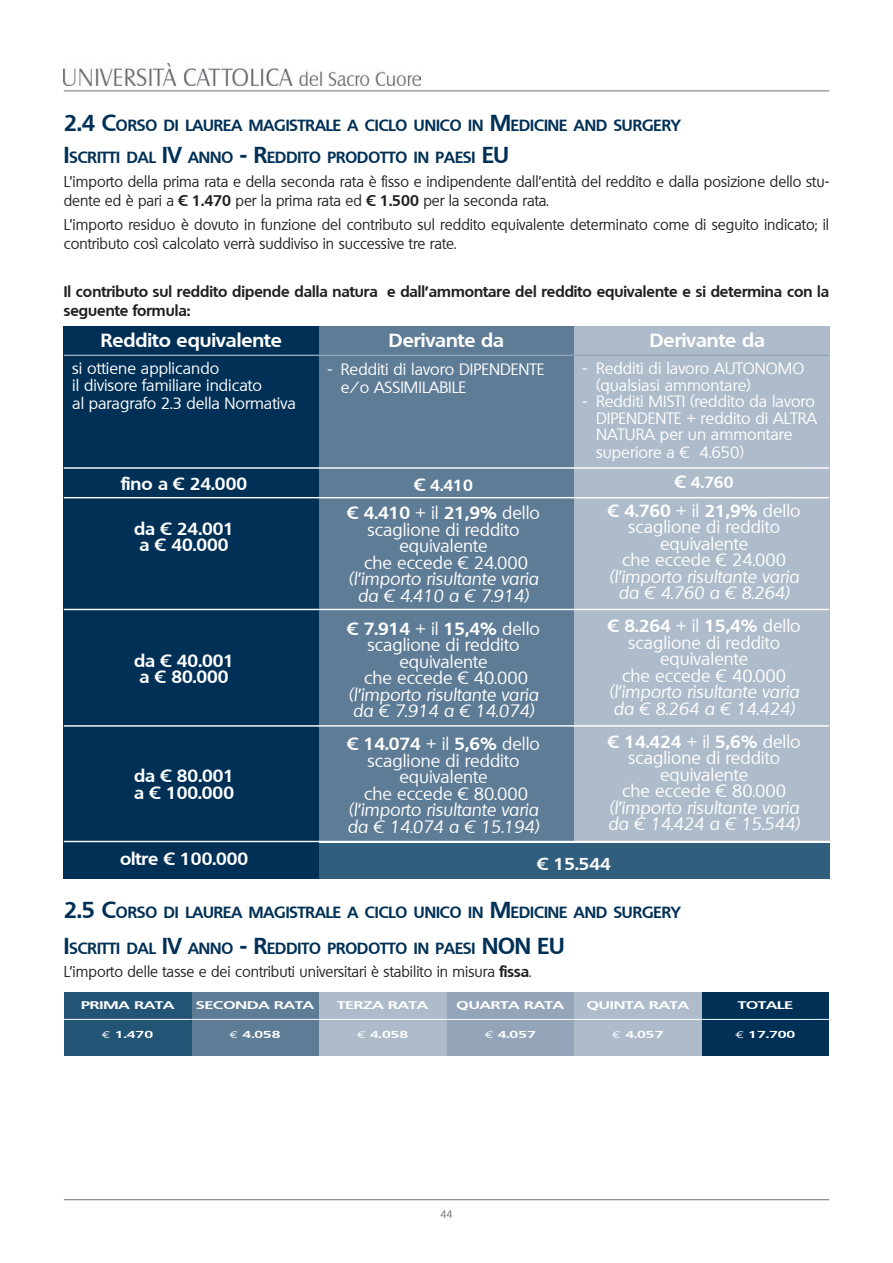
<style>
.page{position:relative;width:893px;height:1263px;background:#fff}
.page>*{position:absolute;margin:0;border:0;box-sizing:border-box;transform-origin:0 0}
.t1{font:700 22.5px "Quebec";color:#003056}
.t2{font:700 18.6px "Quebec";color:#fff;scale:1.05 1}
.t3{font:17.1px "Quebec";color:#fff;scale:1.05 1}
.t4{font:italic 17.1px "Quebec";color:#fff;scale:1.05 1}
.t5{font:700 17.1px "Quebec";color:#fff;scale:1.05 1}
.t6{font:700 16.8px "Quebec";color:#fff;scale:1.07 1}
.t7{font:15.75px/16.5px "Quebec";color:#fff;scale:1.05 1}
.t8{font:700 15.75px "Quebec";color:#003056}
.t9{font:700 15.75px "Quebec";color:#fff;scale:1.05 1}
.t10{font:15px/19.5px "Quebec";color:#231f20}
.t11{font:700 15px/19.5px "Quebec";color:#231f20}
.t12{font:700 10.8px "Quebec";color:#fff;scale:1.5 1}
.t13{font:10.5px "Quebec";color:#717074}
.t14{font:700 9.9px "Quebec";color:#fff;scale:1.5 1}
.s1{font-size:22.5px}
.s2{font-weight:700}
.s3{font-size:17.1px}
.s4{font-weight:400}
.s5{font-family:"Euro Mono";font-weight:400}
</style>
<div class="page">
<div style="left:319px;top:843px;width:510px;height:36px;background:#325e7e"></div>
<hr style="left:64px;top:91px;width:765px;height:1px;background:#717074">
<img style="left:64px;top:64px;width:357px;height:21px">
<hr style="left:64px;top:1199px;width:765px;height:1px;background:#717074">
<div style="left:319px;top:326px;width:255px;height:515px;background:#5e7c96"></div>
<div style="left:64px;top:326px;width:255px;height:553px;background:#003056"></div>
<div style="left:574px;top:326px;width:255px;height:515px;background:#aebbca"></div>
<hr style="left:64px;top:355px;width:765px;height:1px;background:#94a5b9">
<hr style="left:64px;top:467px;width:765px;height:2px;background:#fff">
<hr style="left:64px;top:497px;width:765px;height:1px;background:#fff">
<hr style="left:64px;top:609px;width:765px;height:1px;background:#fff">
<hr style="left:64px;top:725px;width:765px;height:2px;background:#fff">
<hr style="left:64px;top:841px;width:765px;height:1px;background:#fff">
<div style="left:702px;top:992px;width:127px;height:64px;background:#003056"></div>
<div style="left:574px;top:992px;width:128px;height:64px;background:#aebbca"></div>
<div style="left:446px;top:992px;width:128px;height:64px;background:#94a5b9"></div>
<div style="left:319px;top:992px;width:127px;height:64px;background:#aebbca"></div>
<div style="left:191px;top:992px;width:128px;height:64px;background:#5e7c96"></div>
<div style="left:64px;top:992px;width:127px;height:64px;background:#225476"></div>
<hr style="left:702px;top:1019px;width:127px;height:1px;background:#fff">
<hr style="left:574px;top:1019px;width:128px;height:1px;background:#fff">
<hr style="left:446px;top:1019px;width:128px;height:1px;background:#fff">
<hr style="left:319px;top:1019px;width:127px;height:1px;background:#fff">
<hr style="left:191px;top:1019px;width:128px;height:1px;background:#fff">
<hr style="left:64px;top:1019px;width:127px;height:1px;background:#fff">
<p class="t8" style="left:64px;top:115px;width:618px"><span class="s1">2.4 C</span>ORSO DI LAUREA MAGISTRALE A CICLO UNICO IN <span class="s1">M</span>EDICINE AND SURGERY</p>
<p class="t8" style="left:64px;top:147px;width:432px"><span class="s1">I</span>SCRITTI DAL <span class="s1">IV</span> ANNO <span class="s1">- R</span>EDDITO PRODOTTO IN PAESI <span class="s1">EU</span></p>
<p class="t10" style="left:64px;top:171px;width:767px">L’importo della prima rata e della seconda rata è fisso e indipendente dall’entità del reddito e dalla posizione dello stu&shy;dente ed è pari a <span class="s2">€ 1.470</span> per la prima rata ed <span class="s2">€ 1.500</span> per la seconda rata.</p>
<p class="t10" style="left:64px;top:215px;width:767px">L’importo residuo è dovuto in funzione del contributo sul reddito equivalente determinato come di seguito indicato; il contributo così calcolato verrà suddiviso in successive tre rate.</p>
<p class="t11" style="left:64px;top:281px;width:767px">Il contributo sul reddito dipende dalla natura e dall’ammontare del reddito equivalente e si determina con la seguente formula:</p>
<p class="t2" style="left:101px;top:328px;width:174px">Reddito equivalente</p>
<p class="t2" style="left:389px;top:328px;width:111px">Derivante da</p>
<p class="t2" style="left:650px;top:328px;width:111px">Derivante da</p>
<p class="t7" style="left:596px;top:360px;width:200px;text-indent:-13px">- Redditi di lavoro AUTONOMO (qualsiasi ammontare)</p>
<p class="t7" style="left:583px;top:393px;width:225px;text-align:right">- Redditi MISTI (reddito da lavoro<br>DIPENDENTE + reddito di ALTRA</p>
<p class="t7" style="left:596px;top:426px;width:189px">NATURA per un ammontare</p>
<p class="t7" style="left:596px;top:444px;width:143px">superiore a € 4.650)</p>
<p class="t9" style="left:675px;top:472px;width:58px"><span class="s3">€</span> 4.760</p>
<p class="t5" style="left:608px;top:499px;width:185px">€ 4.760 <span class="s4">+ il</span> 21,9% <span class="s4">dello</span></p>
<p class="t3" style="left:628px;top:516px;width:146px">scaglione di reddito</p>
<p class="t3" style="left:660px;top:533px;width:86px">equivalente</p>
<p class="t3" style="left:622px;top:549px;width:158px">che eccede € 24.000</p>
<p class="t4" style="left:609px;top:566px;width:182px">(l’importo risultante varia</p>
<p class="t4" style="left:619px;top:582px;width:164px">da € 4.760 a € 8.264)</p>
<p class="t5" style="left:608px;top:615px;width:185px">€ 8.264 <span class="s4">+ il</span> 15,4% <span class="s4">dello</span></p>
<p class="t3" style="left:628px;top:632px;width:146px">scaglione di reddito</p>
<p class="t3" style="left:660px;top:648px;width:86px">equivalente</p>
<p class="t3" style="left:622px;top:665px;width:158px">che eccede € 40.000</p>
<p class="t4" style="left:609px;top:681px;width:182px">(l’importo risultante varia</p>
<p class="t4" style="left:613px;top:698px;width:174px">da € 8.264 a € 14.424)</p>
<p class="t5" style="left:608px;top:730px;width:185px">€ 14.424 <span class="s4">+ il</span> 5,6% <span class="s4">dello</span></p>
<p class="t3" style="left:628px;top:747px;width:146px">scaglione di reddito</p>
<p class="t3" style="left:660px;top:764px;width:86px">equivalente</p>
<p class="t3" style="left:622px;top:780px;width:158px">che eccede € 80.000</p>
<p class="t4" style="left:609px;top:797px;width:182px">(l’importo risultante varia</p>
<p class="t4" style="left:608px;top:813px;width:184px">da € 14.424 a € 15.544)</p>
<p class="t7" style="left:72px;top:360px;width:142px">si ottiene applicando</p>
<p class="t7" style="left:72px;top:377px;width:182px">il divisore familiare indicato</p>
<p class="t7" style="left:72px;top:395px;width:215px">al paragrafo 2.3 della Normativa</p>
<p class="t7" style="left:341px;top:360px;width:195px;line-height:18px;text-indent:-13px">- Redditi di lavoro DIPENDENTE e/o ASSIMILABILE</p>
<p class="t5" style="left:121px;top:472px;width:121px">fino a € 24.000</p>
<p class="t5" style="left:134px;top:517px;width:97px">da € 24.001</p>
<p class="t5" style="left:140px;top:534px;width:86px">a € 40.000</p>
<p class="t9" style="left:414px;top:475px;width:58px"><span class="s3">€</span> 4.410</p>
<p class="t5" style="left:347px;top:502px;width:185px">€ 4.410 <span class="s4">+ il</span> 21,9% <span class="s4">dello</span></p>
<p class="t3" style="left:368px;top:518px;width:146px">scaglione di reddito</p>
<p class="t3" style="left:399px;top:535px;width:86px">equivalente</p>
<p class="t3" style="left:364px;top:551px;width:158px">che eccede € 24.000</p>
<p class="t4" style="left:349px;top:568px;width:182px">(l’importo risultante varia</p>
<p class="t4" style="left:358px;top:584px;width:164px">da € 4.410 a € 7.914)</p>
<p class="t5" style="left:347px;top:617px;width:185px">€ 7.914 <span class="s4">+ il</span> 15,4% <span class="s4">dello</span></p>
<p class="t3" style="left:368px;top:634px;width:146px">scaglione di reddito</p>
<p class="t3" style="left:399px;top:650px;width:86px">equivalente</p>
<p class="t3" style="left:364px;top:667px;width:158px">che eccede € 40.000</p>
<p class="t4" style="left:349px;top:683px;width:182px">(l’importo risultante varia</p>
<p class="t4" style="left:353px;top:700px;width:174px">da € 7.914 a € 14.074)</p>
<p class="t5" style="left:347px;top:733px;width:185px">€ 14.074 <span class="s4">+ il</span> 5,6% <span class="s4">dello</span></p>
<p class="t3" style="left:368px;top:749px;width:146px">scaglione di reddito</p>
<p class="t3" style="left:399px;top:766px;width:86px">equivalente</p>
<p class="t3" style="left:364px;top:782px;width:158px">che eccede € 80.000</p>
<p class="t4" style="left:349px;top:799px;width:182px">(l’importo risultante varia</p>
<p class="t4" style="left:348px;top:815px;width:184px">da € 14.074 a € 15.194)</p>
<p class="t5" style="left:134px;top:649px;width:97px">da € 40.001</p>
<p class="t5" style="left:140px;top:666px;width:86px">a € 80.000</p>
<p class="t5" style="left:134px;top:765px;width:97px">da € 80.001</p>
<p class="t5" style="left:134px;top:781px;width:97px">a € 100.000</p>
<p class="t5" style="left:120px;top:847px;width:124px">oltre € 100.000</p>
<p class="t6" style="left:537px;top:852px;width:71px">€ 15.544</p>
<p class="t8" style="left:64px;top:902px;width:618px"><span class="s1">2.5 C</span>ORSO DI LAUREA MAGISTRALE A CICLO UNICO IN <span class="s1">M</span>EDICINE AND SURGERY</p>
<p class="t8" style="left:64px;top:938px;width:435px"><span class="s1">I</span>SCRITTI DAL <span class="s1">IV</span> ANNO <span class="s1">- R</span>EDDITO PRODOTTO IN PAESI <span class="s1">NON</span></p>
<p class="t1" style="left:538px;top:931px;width:14px">EU</p>
<p class="t10" style="left:64px;top:961px;width:469px">L’importo delle tasse e dei contributi universitari è stabilito in misura <span class="s2">fissa</span>.</p>
<p class="t12" style="left:81px;top:997px;width:64px">PRIMA RATA</p>
<p class="t12" style="left:196px;top:997px;width:80px">SECONDA RATA</p>
<p class="t12" style="left:337px;top:997px;width:62px">TERZA RATA</p>
<p class="t12" style="left:457px;top:997px;width:73px">QUARTA RATA</p>
<p class="t12" style="left:587px;top:997px;width:70px">QUINTA RATA</p>
<p class="t12" style="left:738px;top:997px;width:38px">TOTALE</p>
<p class="t14" style="left:102px;top:1028px;width:36px"><span class="s5">E</span> 1.470</p>
<p class="t14" style="left:230px;top:1028px;width:36px"><span class="s5">E</span> 4.058</p>
<p class="t14" style="left:357px;top:1028px;width:36px"><span class="s5">E</span> 4.058</p>
<p class="t14" style="left:485px;top:1028px;width:36px"><span class="s5">E</span> 4.057</p>
<p class="t14" style="left:612px;top:1028px;width:36px"><span class="s5">E</span> 4.057</p>
<p class="t14" style="left:735px;top:1028px;width:41px"><span class="s5">E</span> 17.700</p>
<p class="t13" style="left:440px;top:1208px;width:14px">44</p>
</div>
